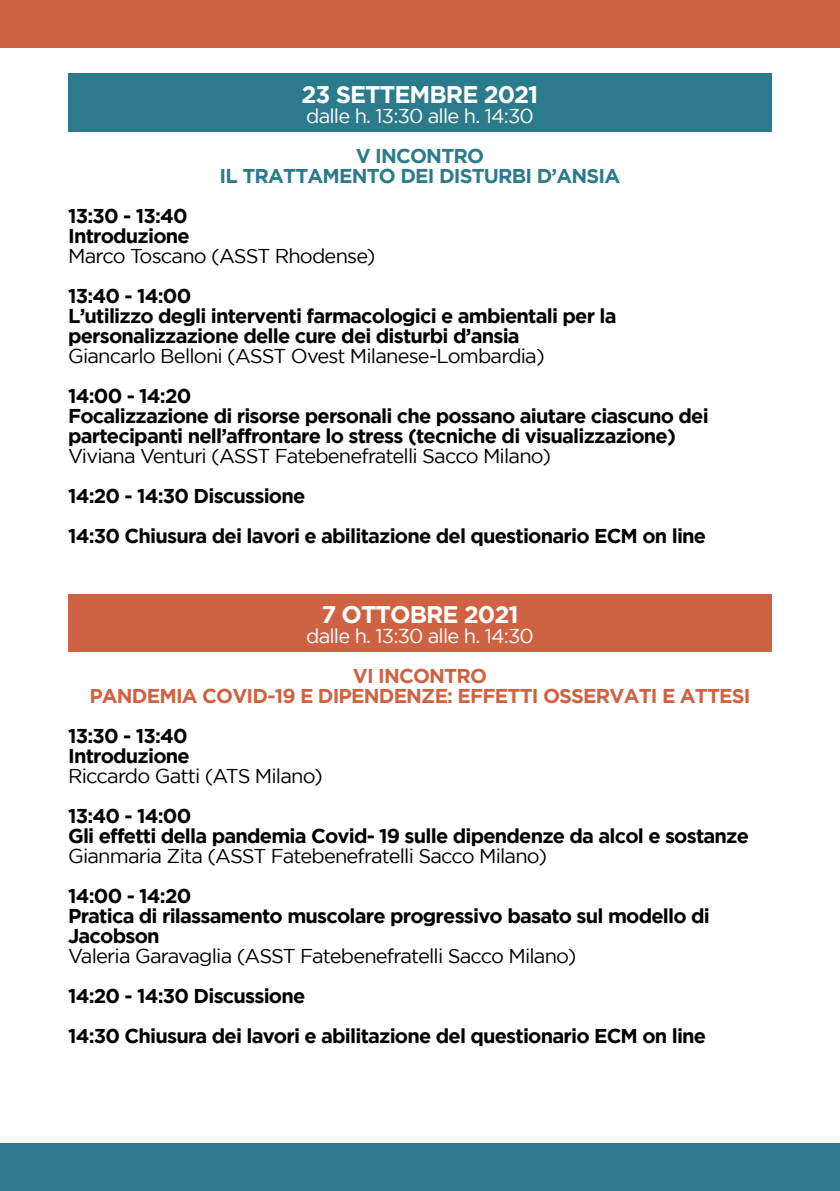
<style>
.page{position:relative;width:840px;height:1191px;background:#fff}
.page>*{position:absolute;margin:0;border:0;box-sizing:border-box;transform-origin:0 0}
.t1{font:700 24px "Gotham";letter-spacing:-.04em;color:#fff}
.t2{font:700 20px/20px "Gotham";letter-spacing:-.04em;color:#000}
.t3{font:20px "Gotham";letter-spacing:-.04em;color:#000}
.t4{font:700 20px/20px "Gotham";letter-spacing:-.04em;color:#ce6343;text-align:center}
.t5{font:20px "Gotham";letter-spacing:-.04em;color:#fff}
.t6{font:700 20px/20px "Gotham";letter-spacing:-.04em;color:#2c7b8c;text-align:center}
</style>
<div class="page">
<div style="left:0;top:0;width:839px;height:48px;background:#ce6343"></div>
<div style="left:0;top:1143px;width:839px;height:48px;background:#2c7b8c"></div>
<div style="left:68px;top:74px;width:703px;height:38px;background:#2c7b8c"></div>
<div style="left:68px;top:97px;width:703px;height:34px;background:#2c7b8c"></div>
<div style="left:68px;top:594px;width:703px;height:38px;background:#ce6343"></div>
<div style="left:68px;top:617px;width:703px;height:34px;background:#ce6343"></div>
<p class="t1" style="left:301px;top:80px;width:238px">23 SETTEMBRE 2021</p>
<p class="t5" style="left:306px;top:104px;width:229px">dalle h. 13:30 alle h. 14:30</p>
<p class="t6" style="left:219px;top:145px;width:402px">V INCONTRO<br>IL TRATTAMENTO DEI DISTURBI D’ANSIA</p>
<p class="t2" style="left:68px;top:205px;width:123px">13:30 - 13:40<br>Introduzione</p>
<p class="t3" style="left:68px;top:244px;width:309px">Marco Toscano (ASST Rhodense)</p>
<p class="t2" style="left:68px;top:285px;width:549px">13:40 - 14:00<br>L’utilizzo degli interventi farmacologici e ambientali per la personalizzazione delle cure dei disturbi d’ansia</p>
<p class="t3" style="left:68px;top:344px;width:478px">Giancarlo Belloni (ASST Ovest Milanese-Lombardia)</p>
<p class="t2" style="left:68px;top:385px;width:641px">14:00 - 14:20<br>Focalizzazione di risorse personali che possano aiutare ciascuno dei partecipanti nell’affrontare lo stress (tecniche di visualizzazione)</p>
<p class="t3" style="left:68px;top:444px;width:484px">Viviana Venturi (ASST Fatebenefratelli Sacco Milano)</p>
<p class="t2" style="left:68px;top:475px;width:639px;line-height:40px">14:20 - 14:30 Discussione<br>14:30 Chiusura dei lavori e abilitazione del questionario ECM on line</p>
<p class="t1" style="left:321px;top:600px;width:198px">7 OTTOBRE 2021</p>
<p class="t5" style="left:306px;top:624px;width:229px">dalle h. 13:30 alle h. 14:30</p>
<p class="t4" style="left:89px;top:665px;width:662px">VI INCONTRO<br>PANDEMIA COVID-19 E DIPENDENZE: EFFETTI OSSERVATI E ATTESI</p>
<p class="t2" style="left:68px;top:725px;width:123px">13:30 - 13:40<br>Introduzione</p>
<p class="t3" style="left:68px;top:764px;width:256px">Riccardo Gatti (ATS Milano)</p>
<p class="t2" style="left:68px;top:805px;width:682px">13:40 - 14:00<br>Gli effetti della pandemia Covid- 19 sulle dipendenze da alcol e sostanze</p>
<p class="t3" style="left:68px;top:844px;width:480px">Gianmaria Zita (ASST Fatebenefratelli Sacco Milano)</p>
<p class="t2" style="left:68px;top:885px;width:643px">14:00 - 14:20<br>Pratica di rilassamento muscolare progressivo basato sul modello di<br>Jacobson</p>
<p class="t3" style="left:68px;top:944px;width:509px">Valeria Garavaglia (ASST Fatebenefratelli Sacco Milano)</p>
<p class="t2" style="left:68px;top:975px;width:639px;line-height:40px">14:20 - 14:30 Discussione<br>14:30 Chiusura dei lavori e abilitazione del questionario ECM on line</p>
</div>
